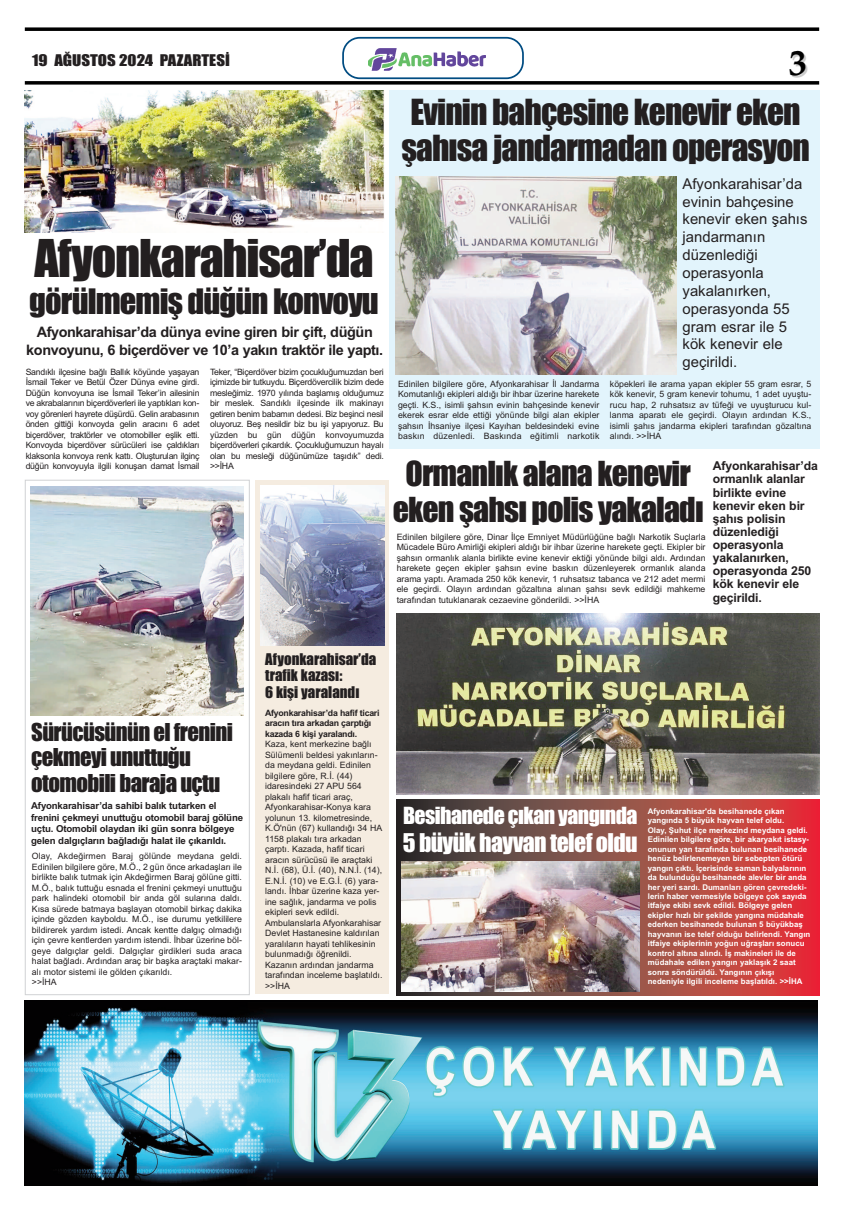
<style>
.page{position:relative;width:844px;height:1216px;background:#fff}
.page>*{position:absolute;margin:0;border:0;box-sizing:border-box;transform-origin:0 0}
.t1{font:48.12px "Impact";letter-spacing:-.025em;color:#231f20}
.t2{font:700 36.57px "Palatino";color:#000}
.t3{font:33.25px/35.9px "Impact";letter-spacing:-.025em;color:#231f20}
.t4{font:32.38px "Impact";letter-spacing:-.025em;color:#231f20}
.t5{font:31.85px/35.9px "Impact";letter-spacing:-.025em;color:#231f20;text-align:center}
.t6{font:23.89px "Impact";letter-spacing:-.025em;color:#fff}
.t7{font:22.75px/25.4px "Impact";letter-spacing:-.025em;color:#231f20}
.t8{font:21.79px "Impact";letter-spacing:-.025em;color:#fff}
.t9{font:14.88px/17.8px "Arial";color:#231f20}
.t10{font:14.88px/16.6px "Impact";color:#231f20}
.t11{font:14.88px "Impact";color:#231f20;scale:1.13 1}
.t12{font:700 14.44px/17.3px "Arial";letter-spacing:-.03em;color:#231f20;text-align:center}
.t13{font:700 12.25px/13.1px "Arial";letter-spacing:-.01em;color:#231f20}
.t14{font:700 9.62px/11.5px "Arial";letter-spacing:-.015em;color:#231f20}
.t15{font:8.75px/10.5px "Arial";color:#231f20;text-align:justify}
.t16{font:700 8.75px/10.5px "Arial";letter-spacing:-.03em;color:#231f20}
.t17{font:700 7.88px/9.5px "Arial";color:#fff}
</style>
<div class="page">
<svg style="left:342px;top:37px;width:181px;height:42px"></svg>
<img style="left:369px;top:46px;width:116px;height:26px">
<svg style="left:25px;top:27px;width:794px;height:4px;background:#1f1f1f"></svg>
<svg style="left:25px;top:81px;width:794px;height:4px;background:#1f1f1f"></svg>
<img style="left:25px;top:1000px;width:792px;height:185px">
<img style="left:25px;top:90px;width:359px;height:142px">
<div style="left:25px;top:480px;width:225px;height:515px;border:1px solid #d1d2d4"></div>
<img style="left:30px;top:486px;width:213px;height:229px">
<div style="left:389px;top:90px;width:430px;height:358px;background:#e2f4fc"></div>
<img style="left:395px;top:176px;width:281px;height:198px">
<div style="left:255px;top:480px;width:134px;height:513px;background:#f5ece0"></div>
<img style="left:396px;top:613px;width:423px;height:181px">
<img style="left:260px;top:485px;width:124px;height:161px">
<svg style="left:396px;top:799px;width:423px;height:196px;background:#a34641"></svg>
<img style="left:401px;top:861px;width:238px;height:130px">
<h3 class="t11" style="left:32px;top:52px;width:176px">19 AĞUSTOS 2024 PAZARTESİ</h3>
<h1 class="t1" style="left:35px;top:232px;width:340px">Afyonkarahisar’da</h1>
<h3 class="t4" style="left:29px;top:284px;width:351px">görülmemiş düğün konvoyu</h3>
<h3 class="t12" style="left:26px;top:324px;width:358px">Afyonkarahisar’da dünya evine giren bir çift, düğün konvoyunu, 6 biçerdöver ve 10’a yakın traktör ile yaptı.</h3>
<p class="t15" style="left:26px;top:366px;width:175px">Sandıklı ilçesine bağlı Ballık köyünde yaşayan İsmail Teker ve Betül Özer Dünya evine girdi.<br>Düğün konvoyuna ise İsmail Teker’in ailesinin ve akrabalarının biçerdöverleri ile yaptıkları kon&shy;voy görenleri hayrete düşürdü. Gelin arabasının önden gittiği konvoyda gelin aracını 6 adet biçerdöver, traktörler ve otomobiller eşlik etti.<br>Konvoyda biçerdöver sürücüleri ise çaldıkları klaksonla konvoya renk kattı. Oluşturulan ilginç düğün konvoyuyla ilgili konuşan damat İsmail</p>
<p class="t15" style="left:210px;top:366px;width:175px">Teker, “Biçerdöver bizim çocukluğumuzdan beri içimizde bir tutkuydu. Biçerdövercilik bizim dede mesleğimiz. 1970 yılında başlamış olduğumuz bir meslek. Sandıklı ilçesinde ilk makinayı getiren benim babamın dedesi. Biz beşinci nesil oluyoruz. Beş nesildir biz bu işi yapıyoruz. Bu yüzden bu gün düğün konvoyumuzda biçerdöverleri çıkardık. Çocukluğumuzun hayalı olan bu mesleği düğünümüze taşıdık” dedi. &gt;&gt;İHA</p>
<h2 class="t2" style="left:788px;top:41px;width:20px">3</h2>
<h3 class="t3" style="left:401px;top:96px;width:410px">Evinin bahçesine kenevir eken şahısa jandarmadan operasyon</h3>
<h3 class="t9" style="left:682px;top:175px;width:126px">Afyonkarahisar’da evinin bahçesine kenevir eken şahıs jandarmanın düzenlediği operasyonla yakalanırken, operasyonda 55 gram esrar ile 5 kök kenevir ele geçirildi.</h3>
<p class="t15" style="left:398px;top:378px;width:203px">Edinilen bilgilere göre, Afyonkarahisar İl Jandarma Komutanlığı ekipleri aldığı bir ihbar üzerine harekete geçti. K.S., isimli şahsın evinin bahçesinde kenevir ekerek esrar elde ettiği yönünde bilgi alan ekipler şahsın İhsaniye ilçesi Kayıhan beldesindeki evine baskın düzenledi. Baskında eğitimli narkotik</p>
<p class="t15" style="left:609px;top:378px;width:203px">köpekleri ile arama yapan ekipler 55 gram esrar, 5 kök kenevir, 5 gram kenevir tohumu, 1 adet uyuştu&shy;rucu hap, 2 ruhsatsız av tüfeği ve uyuşturucu kul&shy;lanma aparatı ele geçirdi. Olayın ardından K.S., isimli şahıs jandarma ekipleri tarafından gözaltına alındı. &gt;&gt;İHA</p>
<h3 class="t5" style="left:392px;top:457px;width:312px">Ormanlık alana kenevir eken şahsı polis yakaladı</h3>
<h3 class="t13" style="left:712px;top:459px;width:107px">Afyonkarahisar’da ormanlık alanlar birlikte evine kenevir eken bir şahıs polisin düzenlediği operasyonla yakalanırken, operasyonda 250 kök kenevir ele geçirildi.</h3>
<p class="t15" style="left:396px;top:531px;width:310px">Edinilen bilgilere göre, Dinar İlçe Emniyet Müdürlüğüne bağlı Narkotik Suçlarla Mücadele Büro Amirliği ekipleri aldığı bir ihbar üzerine harekete geçti. Ekipler bir şahsın ormanlık alanla birlikte evine kenevir ektiği yönünde bilgi aldı. Ardından harekete geçen ekipler şahsın evine baskın düzenleyerek ormanlık alanda arama yaptı. Aramada 250 kök kenevir, 1 ruhsatsız tabanca ve 212 adet mermi ele geçirdi. Olayın ardından gözaltına alınan şahsı sevk edildiği mahkeme tarafından tutuklanarak cezaevine gönderildi. &gt;&gt;İHA</p>
<h3 class="t7" style="left:31px;top:720px;width:203px">Sürücüsünün el frenini çekmeyi unuttuğu otomobili baraja uçtu</h3>
<p class="t14" style="left:31px;top:799px;width:213px">Afyonkarahisar’da sahibi balık tutarken el frenini çekmeyi unuttuğu otomobil baraj gölüne uçtu. Otomobil olaydan iki gün sonra bölgeye gelen dalgıçların bağladığı halat ile çıkarıldı.</p>
<p class="t15" style="left:32px;top:851px;width:211px;text-align:left">Olay, Akdeğirmen Baraj gölünde meydana geldi.<br>Edinilen bilgilere göre, M.Ö., 2 gün önce arkadaşları ile birlikte balık tutmak için Akdeğirmen Baraj gölüne gitti.<br>M.Ö., balık tuttuğu esnada el frenini çekmeyi unuttuğu park halindeki otomobil bir anda göl sularına daldı.<br>Kısa sürede batmaya başlayan otomobil birkaç dakika içinde gözden kayboldu. M.Ö., ise durumu yetkililere bildirerek yardım istedi. Ancak kentte dalgıç olmadığı için çevre kentlerden yardım istendi. İhbar üzerine böl&shy;geye dalgıçlar geldi. Dalgıçlar girdikleri suda araca halat bağladı. Ardından araç bir başka araçtaki makar&shy;alı motor sistemi ile gölden çıkarıldı.<br>&gt;&gt;İHA</p>
<h3 class="t10" style="left:265px;top:651px;width:113px">Afyonkarahisar’da trafik kazası:<br>6 kişi yaralandı</h3>
<p class="t16" style="left:265px;top:707px;width:116px">Afyonkarahisar’da hafif ticari aracın tıra arkadan çarptığı kazada 6 kişi yaralandı.</p>
<p class="t15" style="left:265px;top:739px;width:119px;text-align:left">Kaza, kent merkezine bağlı<br>Sülümenli beldesi yakınların&shy;da meydana geldi. Edinilen bilgilere göre, R.İ. (44) idaresindeki 27 APU 564 plakalı hafif ticari araç,<br>Afyonkarahisar-Konya kara yolunun 13. kilometresinde,<br>K.Ö'nün (67) kullandığı 34 HA<br>1158 plakalı tıra arkadan çarptı. Kazada, hafif ticari aracın sürücüsü ile araçtaki<br>N.İ. (68), Ü.İ. (40), N.N.İ. (14),<br>E.N.İ. (10) ve E.G.İ. (6) yara&shy;landı. İhbar üzerine kaza yer&shy;ine sağlık, jandarma ve polis ekipleri sevk edildi.<br>Ambulanslarla Afyonkarahisar<br>Devlet Hastanesine kaldırılan yaralıların hayati tehlikesinin bulunmadığı öğrenildi.<br>Kazanın ardından jandarma tarafından inceleme başlatıldı. &gt;&gt;İHA</p>
<h3 class="t8" style="left:403px;top:803px;width:236px">Besihanede çıkan yangında</h3>
<h3 class="t6" style="left:403px;top:829px;width:236px">5 büyük hayvan telef oldu</h3>
<p class="t17" style="left:647px;top:806px;width:164px">Afyonkarahisar'da besihanede çıkan yangında 5 büyük hayvan telef oldu.<br>Olay, Şuhut ilçe merkezind meydana geldi.<br>Edinilen bilgilere göre, bir akaryakıt istasy&shy;onunun yan tarafında bulunan besihanede henüz belirlenemeyen bir sebepten ötürü yangın çıktı. İçerisinde saman balyalarının da bulunduğu besihanede alevler bir anda her yeri sardı. Dumanları gören çevredeki&shy;lerin haber vermesiyle bölgeye çok sayıda itfaiye ekibi sevk edildi. Bölgeye gelen ekipler hızlı bir şekilde yangına müdahale ederken besihanede bulunan 5 büyükbaş hayvanın ise telef olduğu belirlendi. Yangın itfaiye ekiplerinin yoğun uğraşları sonucu kontrol altına alındı. İş makineleri ile de müdahale edilen yangın yaklaşık 2 saat sonra söndürüldü. Yangının çıkışı nedeniyle ilgili inceleme başlatıldı. &gt;&gt;İHA</p>
</div>
